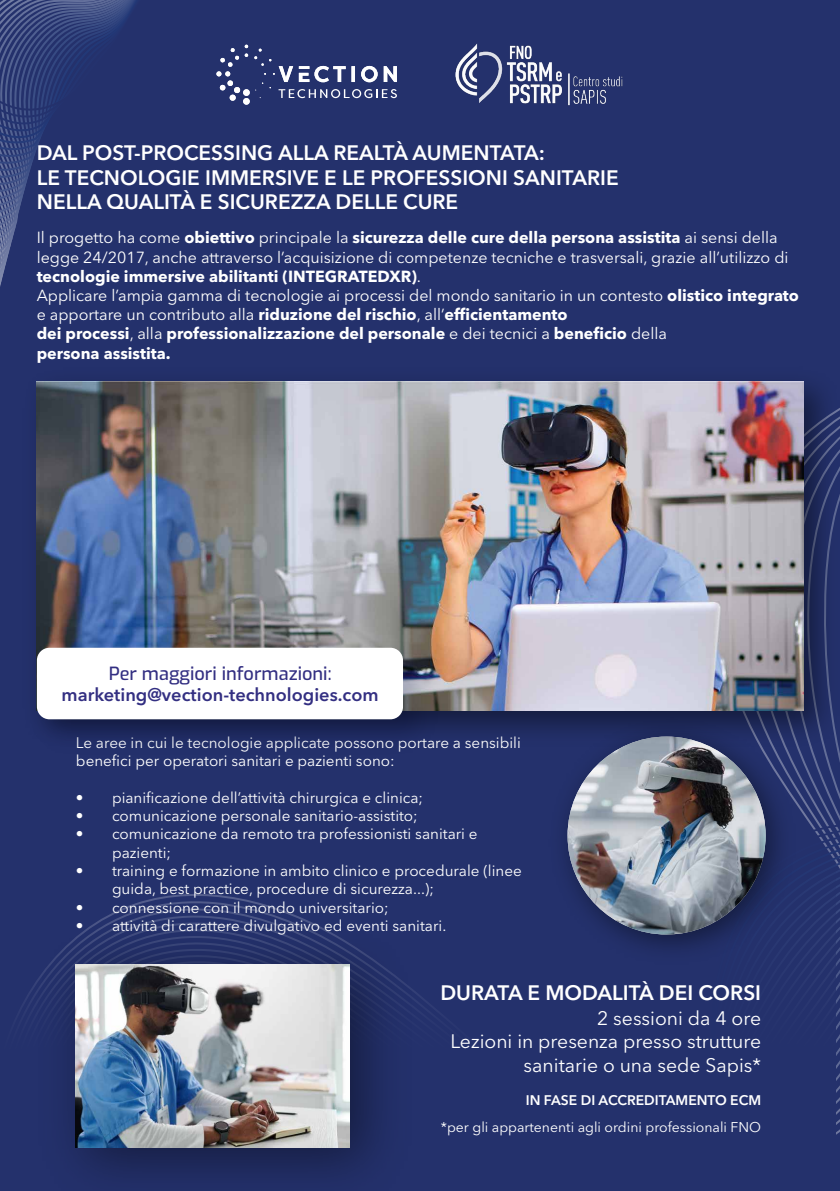
<style>
.page{position:relative;width:840px;height:1191px;background:#fff}
.page>*{position:absolute;margin:0;border:0;box-sizing:border-box;transform-origin:0 0}
.t1{font:600 20.8px/25px "Avenir Next LT Pro";color:#fff}
.t2{font:19.4px/23.2px "Avenir Next LT Pro";color:#fff;text-align:right}
.t3{font:600 18.2px "Avenir Next LT Pro";color:#332f82}
.t4{font:500 18.2px "Exo";color:#332f82}
.t5{font:16px/19.2px "Avenir Next LT Pro";color:#fff}
.t6{font:15.2px/18.2px "Avenir Next LT Pro";color:#fff}
.t7{font:14px "Avenir Next LT Pro";color:#fff}
.t8{font:600 13.8px "Avenir Next LT Pro";color:#fff}
.s1{font-weight:700}
</style>
<div class="page">
<div style="left:0;top:0;width:839px;height:1191px;background:#24316c"></div>
<svg style="left:0;top:0;width:337px;height:189px"></svg>
<img style="left:565px;top:756px;width:240px;height:193px">
<img style="left:567px;top:736px;width:198px;height:198px;border-radius:99px">
<img style="left:21px;top:907px;width:409px;height:269px">
<img style="left:76px;top:964px;width:274px;height:183px">
<img style="left:455px;top:44px;width:168px;height:62px">
<svg style="left:216px;top:45px;width:32px;height:56px"></svg>
<div style="left:243px;top:98px;width:6px;height:7px;background:#fff;border-radius:50%"></div>
<div style="left:243px;top:89px;width:6px;height:7px;background:#fff;border-radius:50%"></div>
<svg style="left:254px;top:48px;width:142px;height:50px"></svg>
<img style="left:36px;top:381px;width:803px;height:375px">
<img style="left:37px;top:381px;width:765px;height:329px">
<img style="left:36px;top:631px;width:411px;height:125px">
<div style="left:37px;top:648px;width:366px;height:71px;background:#fff;border-radius:13px"></div>
<h1 class="t1" style="left:37px;top:140px;width:583px">DAL POST-PROCESSING ALLA REALTÀ AUMENTATA:<br>LE TECNOLOGIE IMMERSIVE E LE PROFESSIONI SANITARIE<br>NELLA QUALITÀ E SICUREZZA DELLE CURE</h1>
<p class="t5" style="left:37px;top:228px;width:763px">Il progetto ha come <span class="s1">obiettivo</span> principale la <span class="s1">sicurezza delle cure della persona assistita</span> ai sensi della legge 24/2017, anche attraverso l’acquisizione di competenze tecniche e trasversali, grazie all’utilizzo di <span class="s1">tecnologie immersive abilitanti (INTEGRATEDXR)</span>.<br>Applicare l’ampia gamma di tecnologie ai processi del mondo sanitario in un contesto <span class="s1">olistico integrato </span>e apportare un contributo alla <span class="s1">riduzione del rischio</span>, all’<span class="s1">efficientamento<br>dei processi</span>, alla <span class="s1">professionalizzazione del personale</span> e dei tecnici a <span class="s1">beneficio</span> della<br><span class="s1">persona assistita.</span></p>
<p class="t4" style="left:109px;top:660px;width:224px">Per maggiori informazioni:</p>
<p class="t3" style="left:61px;top:684px;width:318px">marketing@vection-technologies.com</p>
<p class="t6" style="left:76px;top:733px;width:446px">Le aree in cui le tecnologie applicate possono portare a sensibili benefici per operatori sanitari e pazienti sono:</p>
<p class="t6" style="left:76px;top:788px;width:348px">• pianificazione dell’attività chirurgica e clinica;</p>
<p class="t6" style="left:76px;top:806px;width:343px">• comunicazione personale sanitario-assistito;</p>
<p class="t6" style="left:112px;top:825px;width:367px;text-indent:-36px">• comunicazione da remoto tra professionisti sanitari e pazienti;</p>
<p class="t6" style="left:112px;top:861px;width:411px;text-indent:-36px">• training e formazione in ambito clinico e procedurale (linee guida, best practice, procedure di sicurezza...);</p>
<p class="t6" style="left:76px;top:898px;width:314px">• connessione con il mondo universitario;</p>
<p class="t6" style="left:76px;top:916px;width:371px">• attività di carattere divulgativo ed eventi sanitari.</p>
<h1 class="t1" style="left:440px;top:980px;width:322px">DURATA E MODALITÀ DEI CORSI</h1>
<p class="t2" style="left:450px;top:1006px;width:312px">2 sessioni da 4 ore<br>Lezioni in presenza presso strutture sanitarie o una sede Sapis*</p>
<p class="t8" style="left:525px;top:1091px;width:237px">IN FASE DI ACCREDITAMENTO ECM</p>
<p class="t7" style="left:440px;top:1118px;width:321px">*per gli appartenenti agli ordini professionali FNO</p>
</div>
